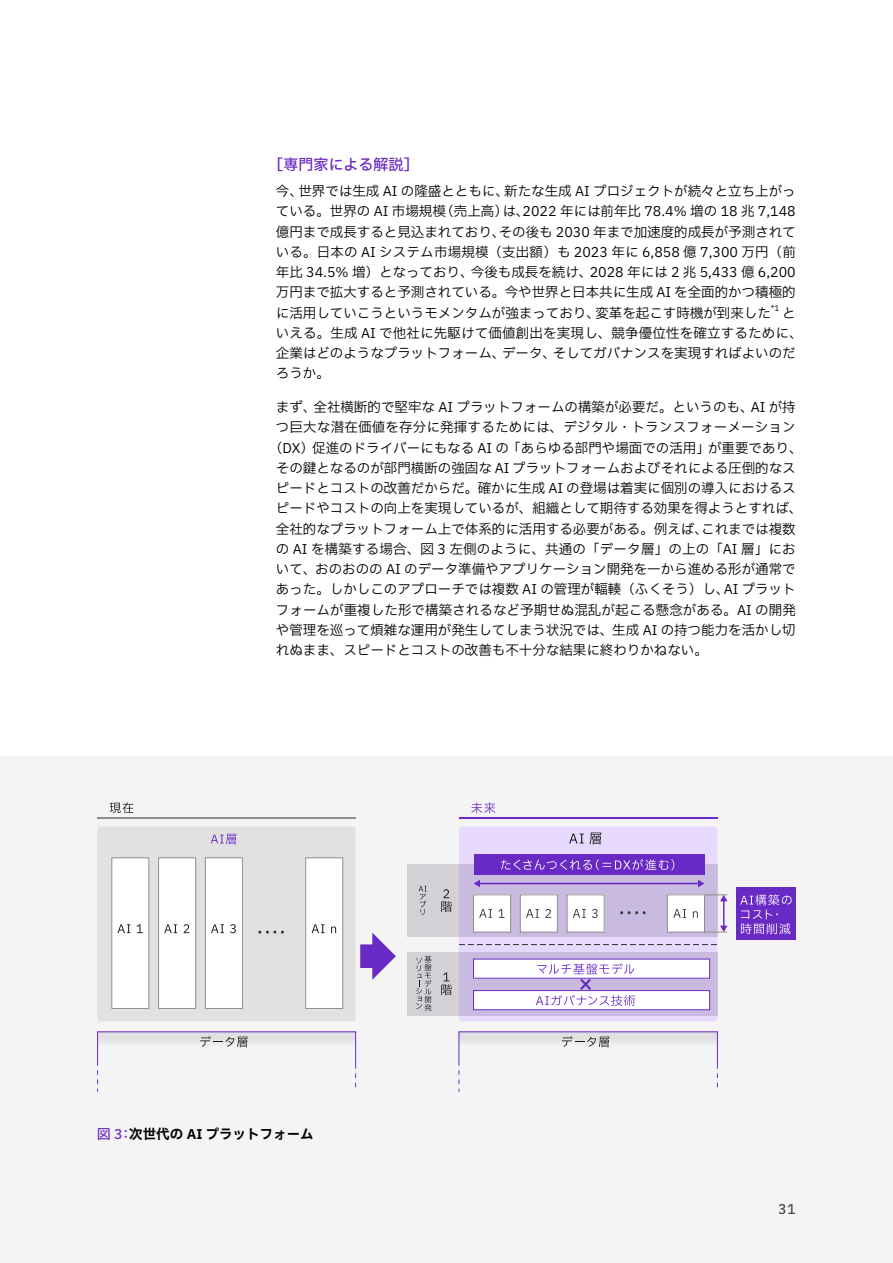
<style>
.page{position:relative;width:893px;height:1263px;background:#fff}
.page>*{position:absolute;margin:0;border:0;box-sizing:border-box;transform-origin:0 0}
.Head_3__10{font:15px "IBM Plex Sans JP Medm";color:#6929c4}
.Body_Reg__9_13_5{font:13.5px/20.2px "IBM Plex Sans JP";color:#000;text-align:justify}
.Figure_Heading_Bold{font:700 13.5px "IBM Plex Sans JP";color:#000}
.t1{font:13.5px "IBM Plex Sans JP Medm";color:#000}
.Body_Reg__9_13_5-2{font:7.8px "IBM Plex Sans JP";color:#000}
.s1{font-family:"IBM Plex Sans JP Medm";font-weight:400;color:#6929c4}
</style>
<div class="page">
<div style="left:0;top:757px;width:893px;height:506px;background:#f4f4f4"></div>
<div style="left:97px;top:826px;width:259px;height:195px;background:#e1e1e1;border-radius:2px"></div>
<svg style="left:110px;top:802px;width:23px;height:11px"></svg>
<svg style="left:211px;top:833px;width:25px;height:11px"></svg>
<div style="left:98px;top:1031px;width:258px;height:34px;background:linear-gradient(to bottom,#e1e1e1,#f9f9f9)"></div>
<svg style="left:200px;top:1036px;width:47px;height:11px"></svg>
<div style="left:112px;top:858px;width:37px;height:150px;background:#fff"></div>
<div style="left:111px;top:857px;width:38px;height:151px;border:1px solid #8d8d8d"></div>
<svg style="left:117px;top:924px;width:13px;height:9px"></svg>
<svg style="left:137px;top:924px;width:6px;height:9px"></svg>
<div style="left:159px;top:858px;width:37px;height:150px;background:#fff"></div>
<div style="left:158px;top:857px;width:38px;height:151px;border:1px solid #8d8d8d"></div>
<svg style="left:164px;top:924px;width:13px;height:9px"></svg>
<svg style="left:184px;top:924px;width:5px;height:9px"></svg>
<div style="left:205px;top:858px;width:37px;height:150px;background:#fff"></div>
<div style="left:205px;top:857px;width:38px;height:151px;border:1px solid #8d8d8d"></div>
<svg style="left:211px;top:924px;width:13px;height:9px"></svg>
<svg style="left:230px;top:924px;width:6px;height:9px"></svg>
<div style="left:306px;top:858px;width:37px;height:150px;background:#fff"></div>
<div style="left:305px;top:857px;width:38px;height:151px;border:1px solid #8d8d8d"></div>
<svg style="left:312px;top:924px;width:12px;height:9px"></svg>
<svg style="left:331px;top:926px;width:5px;height:7px"></svg>
<svg style="left:360px;top:932px;width:36px;height:47px"></svg>
<svg style="left:258px;top:930px;width:26px;height:3px"></svg>
<hr style="left:97px;top:817px;width:259px;height:1px;background:#8d8d8d">
<hr style="left:459px;top:817px;width:258px;height:1px;background:#6929c4">
<div style="left:459px;top:826px;width:258px;height:195px;background:#e8daff;border-radius:2px"></div>
<svg style="left:407px;top:864px;width:310px;height:73px;background:#c8bcdb"></svg>
<svg style="left:407px;top:952px;width:310px;height:63px;background:#c8bcdc"></svg>
<svg style="left:459px;top:944px;width:258px;height:1px"></svg>
<svg style="left:471px;top:802px;width:24px;height:11px"></svg>
<svg style="left:569px;top:832px;width:32px;height:12px"></svg>
<div style="left:459px;top:1031px;width:258px;height:34px;background:linear-gradient(to bottom,#e1e1e1,#f9f9f9)"></div>
<svg style="left:355px;top:1065px;width:1px;height:24px"></svg>
<svg style="left:97px;top:1065px;width:1px;height:26px"></svg>
<svg style="left:717px;top:1065px;width:1px;height:24px"></svg>
<svg style="left:459px;top:1065px;width:1px;height:26px"></svg>
<svg style="left:562px;top:1036px;width:47px;height:11px"></svg>
<div style="left:473px;top:959px;width:237px;height:19px;background:#fff"></div>
<div style="left:736px;top:887px;width:59px;height:52px;background:#6929c4"></div>
<svg style="left:740px;top:894px;width:52px;height:40px"></svg>
<svg style="left:441px;top:972px;width:11px;height:23px"></svg>
<svg style="left:419px;top:886px;width:8px;height:29px"></svg>
<svg style="left:416px;top:955px;width:16px;height:56px"></svg>
<div style="left:473px;top:990px;width:237px;height:19px;background:#fff"></div>
<div style="left:473px;top:990px;width:237px;height:20px;border:1px solid #6929c4"></div>
<svg style="left:536px;top:963px;width:99px;height:43px"></svg>
<div style="left:473px;top:895px;width:38px;height:37px;background:#fff"></div>
<div style="left:473px;top:894px;width:38px;height:38px;border:1px solid #8d8d8d"></div>
<svg style="left:479px;top:909px;width:13px;height:9px"></svg>
<svg style="left:498px;top:909px;width:6px;height:9px"></svg>
<div style="left:520px;top:895px;width:37px;height:37px;background:#fff"></div>
<div style="left:520px;top:894px;width:38px;height:38px;border:1px solid #8d8d8d"></div>
<svg style="left:526px;top:909px;width:13px;height:9px"></svg>
<svg style="left:545px;top:909px;width:6px;height:9px"></svg>
<div style="left:567px;top:895px;width:37px;height:37px;background:#fff"></div>
<div style="left:567px;top:894px;width:38px;height:38px;border:1px solid #8d8d8d"></div>
<svg style="left:573px;top:909px;width:13px;height:9px"></svg>
<svg style="left:592px;top:909px;width:6px;height:9px"></svg>
<div style="left:667px;top:895px;width:37px;height:37px;background:#fff"></div>
<div style="left:667px;top:894px;width:38px;height:38px;border:1px solid #8d8d8d"></div>
<svg style="left:673px;top:909px;width:13px;height:9px"></svg>
<svg style="left:693px;top:911px;width:5px;height:7px"></svg>
<svg style="left:620px;top:911px;width:26px;height:3px"></svg>
<div style="left:473px;top:854px;width:231px;height:20px;background:#6929c4"></div>
<hr style="left:479px;top:882px;width:220px;height:2px;background:#6929c4">
<svg style="left:698px;top:879px;width:6px;height:8px"></svg>
<svg style="left:473px;top:879px;width:7px;height:8px"></svg>
<svg style="left:501px;top:859px;width:14px;height:10px"></svg>
<svg style="left:523px;top:859px;width:38px;height:10px"></svg>
<svg style="left:570px;top:859px;width:104px;height:11px"></svg>
<svg style="left:704px;top:894px;width:23px;height:38px"></svg>
<svg style="left:441px;top:889px;width:11px;height:23px"></svg>
<p class="Head_3__10" style="left:268px;top:154px;width:151px">［専門家による解説］</p>
<p class="Body_Reg__9_13_5" style="left:276px;top:180px;width:521px">今、世界では生成 AI の隆盛とともに、新たな生成 AI プロジェクトが続々と立ち上がっている。世界の AI 市場規模（売上高）は、2022 年には前年比 78.4% 増の 18 兆 7,148億円まで成長すると見込まれており、その後も 2030 年まで加速度的成長が予測されている。日本の AI システム市場規模（支出額）も 2023 年に 6,858 億 7,300 万円（前年比 34.5% 増）となっており、今後も成長を続け、2028 年には 2 兆 5,433 億 6,200万円まで拡大すると予測されている。今や世界と日本共に生成 AI を全面的かつ積極的に活用していこうというモメンタムが強まっており、変革を起こす時機が到来した</p>
<p class="Body_Reg__9_13_5-2" style="left:771px;top:302px;width:10px">*1</p>
<p class="Body_Reg__9_13_5" style="left:276px;top:302px;width:528px;text-align:left;text-indent:506px">といえる。生成 AI で他社に先駆けて価値創出を実現し、競争優位性を確立するために、企業はどのようなプラットフォーム、データ、そしてガバナンスを実現すればよいのだろうか。</p>
<p class="Body_Reg__9_13_5" style="left:276px;top:396px;width:521px">まず、全社横断的で堅牢な AI プラットフォームの構築が必要だ。というのも、AI が持</p>
<p class="Body_Reg__9_13_5" style="left:276px;top:416px;width:521px">つ巨大な潜在価値を存分に発揮するためには、デジタル・トランスフォーメーション</p>
<p class="Body_Reg__9_13_5" style="left:269px;top:437px;width:535px">（DX）促進のドライバーにもなる AI の「あらゆる部門や場面での活用」が重要であり、</p>
<p class="Body_Reg__9_13_5" style="left:276px;top:457px;width:521px">その鍵となるのが部門横断の強固な AI プラットフォームおよびそれによる圧倒的なス</p>
<p class="Body_Reg__9_13_5" style="left:276px;top:477px;width:521px">ピードとコストの改善だからだ。確かに生成 AI の登場は着実に個別の導入におけるス</p>
<p class="Body_Reg__9_13_5" style="left:276px;top:497px;width:528px">ピードやコストの向上を実現しているが、組織として期待する効果を得ようとすれば、</p>
<p class="Body_Reg__9_13_5" style="left:276px;top:518px;width:521px">全社的なプラットフォーム上で体系的に活用する必要がある。例えば、これまでは複数</p>
<p class="Body_Reg__9_13_5" style="left:276px;top:538px;width:521px">の AI を構築する場合、図 3 左側のように、共通の「データ層」の上の「AI 層」にお</p>
<p class="Body_Reg__9_13_5" style="left:276px;top:558px;width:521px">いて、おのおのの AI のデータ準備やアプリケーション開発を一から進める形が通常で</p>
<p class="Body_Reg__9_13_5" style="left:276px;top:578px;width:521px">あった。しかしこのアプローチでは複数 AI の管理が輻輳（ふくそう）し、AI プラット</p>
<p class="Body_Reg__9_13_5" style="left:276px;top:599px;width:521px">フォームが重複した形で構築されるなど予期せぬ混乱が起こる懸念がある。AI の開発</p>
<p class="Body_Reg__9_13_5" style="left:276px;top:619px;width:521px">や管理を巡って煩雑な運用が発生してしまう状況では、生成 AI の持つ能力を活かし切</p>
<p class="Body_Reg__9_13_5" style="left:276px;top:639px;width:433px">れぬまま、スピードとコストの改善も不十分な結果に終わりかねない。</p>
<p class="Figure_Heading_Bold" style="left:97px;top:1124px;width:218px"><span class="s1">図 3：</span>次世代の AI プラットフォーム</p>
<p class="t1" style="left:779px;top:1199px;width:18px">31</p>
</div>
